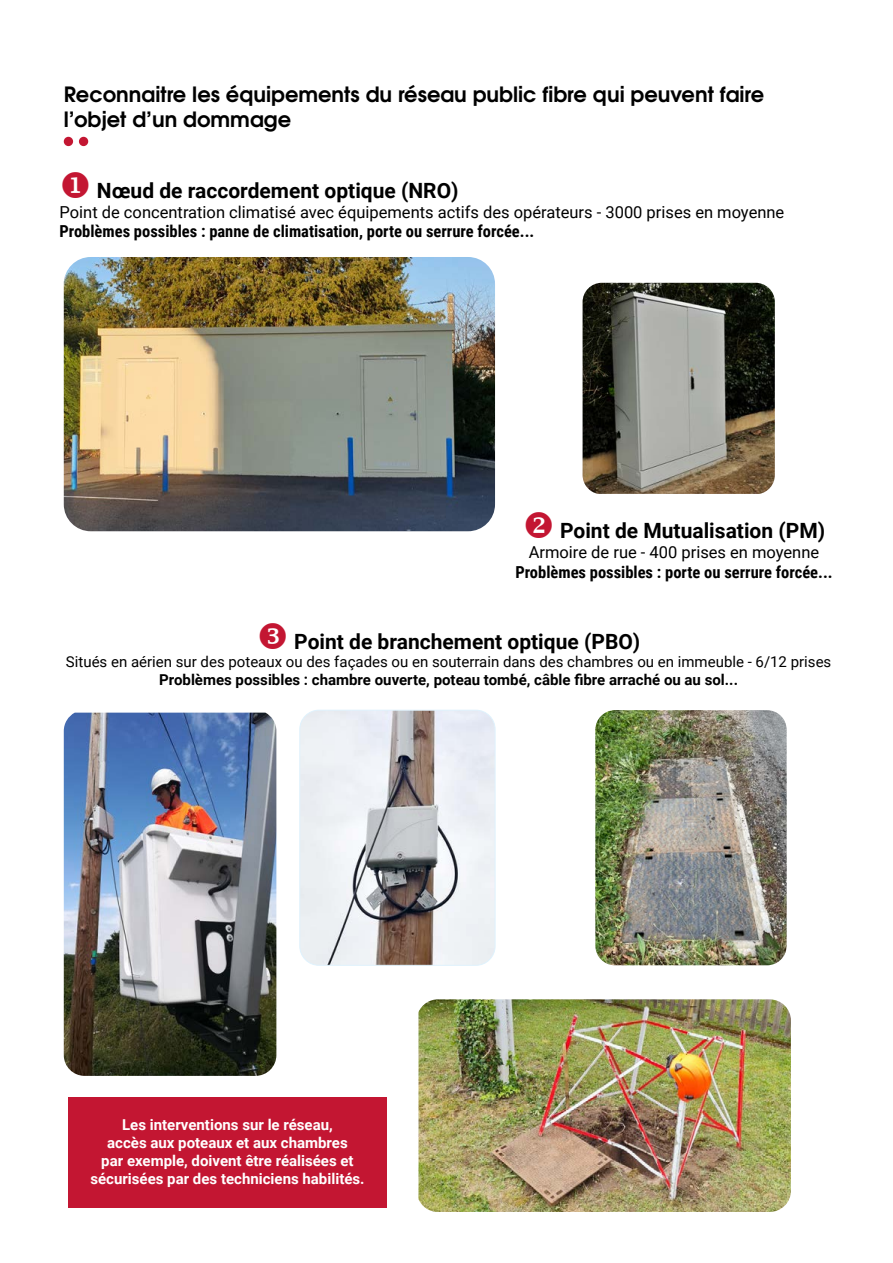
<style>
.page{position:relative;width:893px;height:1263px;background:#fff}
.page>*{position:absolute;margin:0;border:0;box-sizing:border-box;transform-origin:0 0}
.t1{font:700 21px "Roboto";color:#000}
.t2{font:700 21px/25.2px "Te X Gyre Adventor";color:#000}
.t3{font:16.5px "Roboto";color:#000}
.t4{font:700 16.5px "Roboto Condensed";color:#000}
.t5{font:700 15px/18px "Roboto";color:#fff;text-align:center}
.t6{font:15px "Roboto";color:#000}
.t7{font:700 15px "Roboto";color:#000}
.s1{color:#c31632}
</style>
<div class="page">
<div style="left:68px;top:1097px;width:319px;height:111px;background:#c31632"></div>
<img style="left:595px;top:710px;width:192px;height:255px">
<img style="left:418px;top:999px;width:373px;height:213px">
<div style="left:79px;top:137px;width:9px;height:9px;background:#c31632;border-radius:50%"></div>
<div style="left:64px;top:137px;width:9px;height:9px;background:#c31632;border-radius:50%"></div>
<img style="left:583px;top:283px;width:192px;height:211px">
<img style="left:64px;top:713px;width:212px;height:363px">
<img style="left:301px;top:710px;width:194px;height:254px">
<div style="left:299px;top:710px;width:196px;height:256px;border:1px solid #dff2fd;border-radius:19px"></div>
<img style="left:64px;top:257px;width:431px;height:274px">
<h1 class="t2" style="left:64px;top:80px;width:702px">Reconnaitre les équipements du réseau public fibre qui peuvent faire l’objet d’un dommage</h1>
<h1 class="t1" style="left:60px;top:176px;width:401px"><span class="s1">◆</span> Nœud de raccordement optique (NRO)</h1>
<p class="t3" style="left:60px;top:200px;width:726px">Point de concentration climatisé avec équipements actifs des opérateurs - 3000 prises en moyenne</p>
<p class="t4" style="left:60px;top:220px;width:476px">Problèmes possibles : panne de climatisation, porte ou serrure forcée...</p>
<h1 class="t1" style="left:523px;top:516px;width:304px"><span class="s1">❖</span> Point de Mutualisation (PM)</h1>
<p class="t3" style="left:529px;top:540px;width:292px">Armoire de rue - 400 prises en moyenne</p>
<p class="t4" style="left:515px;top:560px;width:319px">Problèmes possibles : porte ou serrure forcée...</p>
<h1 class="t1" style="left:294px;top:626px;width:348px">Point de branchement optique (PBO)</h1>
<p class="t6" style="left:66px;top:651px;width:767px">Situés en aérien sur des poteaux ou des façades ou en souterrain dans des chambres ou en immeuble - 6/12 prises</p>
<p class="t7" style="left:159px;top:669px;width:580px">Problèmes possibles : chambre ouverte, poteau tombé, câble fibre arraché ou au sol...</p>
<p class="t5" style="left:90px;top:1115px;width:276px">Les interventions sur le réseau,<br>accès aux poteaux et aux chambres<br>par exemple, doivent être réalisées et sécurisées par des techniciens habilités.</p>
</div>
